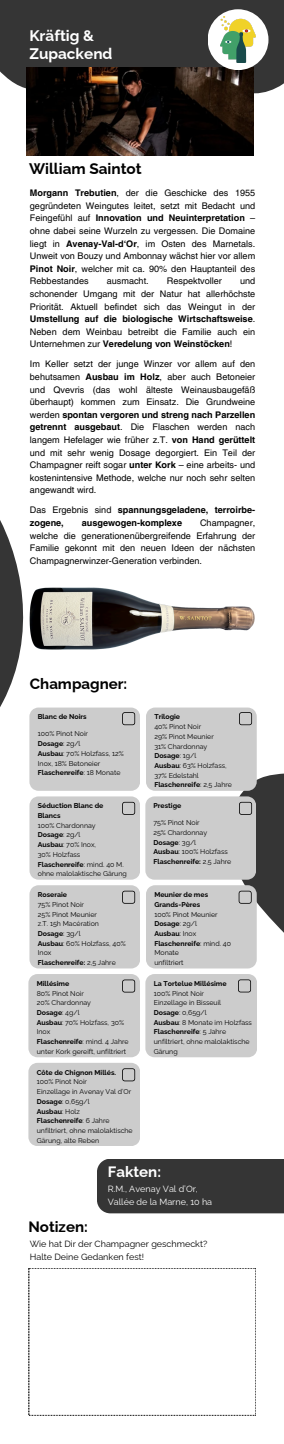
<style>
.page{position:relative;width:284px;height:1444px;background:#fff}
.page>*{position:absolute;margin:0;border:0;box-sizing:border-box;transform-origin:0 0}
.t1{font:700 15.29px/18.1px "Raleway";color:#fff}
.t2{font:700 15.29px "Raleway";color:#000}
.t3{font:700 15.01px "Raleway";color:#000}
.t4{font:700 15.01px "Raleway";color:#fff}
.t5{font:9.1px/12.6px "Helvetica LT Pro";color:#000;text-align:justify}
.t6{font:700 9.1px/12.6px "Helvetica LT Pro";color:#000}
.t7{font:8.99px/12.6px "Raleway";color:#000}
.t8{font:8.99px/12.6px "Raleway";color:#fff}
.t9{font:7px/9.7px "Raleway";color:#000}
.t10{font:700 7px "Raleway";color:#000}
.s1{font-weight:700}
.s2{font-weight:400}
</style>
<div class="page">
<svg style="left:0;top:0;width:3px;height:74px"></svg>
<svg style="left:3px;top:0;width:281px;height:156px;fill:#353535"></svg>
<img style="left:27px;top:67px;width:226px;height:88px">
<img style="left:63px;top:587px;width:192px;height:63px">
<svg style="left:215px;top:714px;width:69px;height:255px;fill:#353535"></svg>
<svg style="left:29px;top:1268px;width:227px;height:147px"></svg>
<div style="left:28px;top:1063px;width:112px;height:83px;background:#ccc"></div>
<div style="left:97px;top:1159px;width:187px;height:54px;background:#353535"></div>
<div style="left:207px;top:9px;width:61px;height:61px;background:#fff;border-radius:50%"></div>
<img style="left:220px;top:17px;width:35px;height:46px">
<div style="left:63px;top:974px;width:194px;height:83px;background:#ccc"></div>
<svg style="left:63px;top:707px;width:193px;height:261px;background:#cecece"></svg>
<svg style="left:0;top:520px;width:63px;height:554px"></svg>
<p class="t1" style="left:29px;top:26px;width:84px">Kräftig &amp;<br>Zupackend</p>
<p class="t2" style="left:29px;top:160px;width:114px">William Saintot</p>
<p class="t5" style="left:30px;top:188px;width:226px"><span class="s1">Morgann Trebutien</span>, der die Geschicke des 1955 gegründeten Weingutes leitet, setzt mit Bedacht und Feingefühl auf <span class="s1">Innovation und Neuinterpretation</span> – ohne dabei seine Wurzeln zu vergessen. Die Domaine liegt in <span class="s1">Avenay-Val-d‘Or</span>, im Osten des Marnetals.<br>Unweit von Bouzy und Ambonnay wächst hier vor allem <span class="s1">Pinot Noir</span>, welcher mit ca. 90% den Hauptanteil des Rebbestandes</p>
<p class="t5" style="left:30px;top:276px;width:226px;text-indent:210px">und schonender Umgang mit der Natur hat allerhöchste Priorität. Aktuell befindet sich das Weingut in der <span class="s1">Umstellung auf die biologische Wirtschaftsweise</span>.<br>Neben dem Weinbau betreibt die Familie auch ein Unternehmen zur <span class="s1">Veredelung von Weinstöcken</span>!</p>
<p class="t5" style="left:30px;top:359px;width:226px">Im Keller setzt der junge Winzer vor allem auf den behutsamen <span class="s1">Ausbau im Holz</span>, aber auch Betoneier und Qvevris (das wohl älteste Weinausbaugefäß überhaupt) kommen zum Einsatz. Die Grundweine werden <span class="s1">spontan vergoren und streng nach Parzellen getrennt ausgebaut</span>. Die Flaschen werden nach langem Hefelager wie früher z.T. <span class="s1">von Hand gerüttelt </span>und mit sehr wenig Dosage degorgiert. Ein Teil der Champagner reift sogar <span class="s1">unter Kork</span> – eine arbeits- und kostenintensive Methode, welche nur noch sehr selten angewandt wird.</p>
<p class="t6" style="left:30px;top:505px;width:226px"><span class="s2">Das Ergebnis sind</span> spannungsgeladene, terroirbe&shy;zogene,</p>
<p class="t5" style="left:107px;top:276px;width:43px">ausmacht.</p>
<p class="t5" style="left:167px;top:276px;width:57px">Respektvoller</p>
<p class="t5" style="left:30px;top:517px;width:226px;text-indent:170px">Champagner, welche die generationenübergreifende Erfahrung der Familie gekonnt mit den neuen Ideen der nächsten Champagnerwinzer-Generation verbinden.</p>
<p class="t6" style="left:82px;top:517px;width:102px">ausgewogen-komplexe</p>
<p class="t3" style="left:30px;top:674px;width:99px">Champagner:</p>
<p class="t10" style="left:38px;top:713px;width:50px">Blanc de Noirs</p>
<p class="t9" style="left:38px;top:729px;width:52px">100% Pinot Noir</p>
<p class="t10" style="left:38px;top:739px;width:44px">Dosage<span class="s2">: 2g/l</span></p>
<p class="t9" style="left:38px;top:748px;width:87px"><span class="s1">Ausbau</span>: 70% Holzfass, 12%<br>Inox, 18% Betoneier</p>
<p class="t10" style="left:38px;top:769px;width:84px">Flaschenreife<span class="s2">: 18 Monate</span></p>
<p class="t10" style="left:38px;top:802px;width:67px">Séduction Blanc de</p>
<p class="t10" style="left:38px;top:811px;width:24px">Blancs</p>
<p class="t9" style="left:38px;top:820px;width:59px">100% Chardonnay</p>
<p class="t10" style="left:38px;top:831px;width:44px">Dosage<span class="s2">: 2g/l</span></p>
<p class="t9" style="left:38px;top:840px;width:60px"><span class="s1">Ausbau</span>: 70% Inox,</p>
<p class="t9" style="left:38px;top:849px;width:44px">30% Holzfass</p>
<p class="t10" style="left:38px;top:860px;width:87px">Flaschenreife<span class="s2">: mind. 40 M.</span></p>
<p class="t9" style="left:38px;top:869px;width:90px">ohne malolaktische Gärung</p>
<p class="t10" style="left:38px;top:890px;width:31px">Roseraie</p>
<p class="t9" style="left:38px;top:899px;width:48px">75% Pinot Noir</p>
<p class="t9" style="left:38px;top:909px;width:61px">25% Pinot Meunier</p>
<p class="t9" style="left:38px;top:919px;width:63px">z.T. 15h Macération</p>
<p class="t10" style="left:38px;top:929px;width:44px">Dosage<span class="s2">: 3g/l</span></p>
<p class="t9" style="left:38px;top:938px;width:89px"><span class="s1">Ausbau</span>: 60% Holzfass, 40%<br>Inox</p>
<p class="t10" style="left:38px;top:958px;width:79px">Flaschenreife: <span class="s2">2,5 Jahre</span></p>
<p class="t10" style="left:37px;top:979px;width:34px">Millésime</p>
<p class="t9" style="left:37px;top:988px;width:49px">80% Pinot Noir</p>
<h1 class="t9" style="left:37px;top:998px;width:56px">20% Chardonnay</h1>
<p class="t10" style="left:37px;top:1008px;width:44px">Dosage<span class="s2">: 4g/l</span></p>
<h1 class="t9" style="left:37px;top:1017px;width:89px"><span class="s1">Ausbau</span>: 70% Holzfass, 30%<br>Inox</h1>
<h2 class="t10" style="left:37px;top:1037px;width:93px">Flaschenreife<span class="s2">: mind. 4 Jahre</span></h2>
<h2 class="t9" style="left:37px;top:1046px;width:91px">unter Kork gereift, unfiltriert</h2>
<h2 class="t10" style="left:37px;top:1068px;width:81px">Côte de Chignon Millés.</h2>
<p class="t9" style="left:37px;top:1077px;width:52px">100% Pinot Noir</p>
<p class="t9" style="left:37px;top:1087px;width:96px">Einzellage in Avenay Val d’Or</p>
<h1 class="t9" style="left:37px;top:1096px;width:54px"><span class="s1">Dosage</span>: 0,65g/l</h1>
<p class="t10" style="left:37px;top:1107px;width:45px">Ausbau<span class="s2">: Holz</span></p>
<h3 class="t10" style="left:37px;top:1117px;width:74px">Flaschenreife<span class="s2">: 6 Jahre</span></h3>
<p class="t9" style="left:37px;top:1125px;width:97px">unfiltriert, ohne malolaktische<br>Gärung, alte Reben</p>
<p class="t10" style="left:154px;top:713px;width:27px">Trilogie</p>
<p class="t9" style="left:154px;top:722px;width:48px">40% Pinot Noir</p>
<p class="t9" style="left:154px;top:731px;width:61px">29% Pinot Meunier</p>
<p class="t9" style="left:154px;top:741px;width:54px">31% Chardonnay</p>
<p class="t10" style="left:154px;top:752px;width:43px">Dosage<span class="s2">: 1g/l</span></p>
<p class="t9" style="left:154px;top:760px;width:74px"><span class="s1">Ausbau</span>: 63% Holzfass,</p>
<p class="t9" style="left:154px;top:770px;width:46px">37% Edelstahl</p>
<p class="t10" style="left:154px;top:781px;width:79px">Flaschenreife<span class="s2">: 2,5 Jahre</span></p>
<p class="t10" style="left:153px;top:802px;width:29px">Prestige</p>
<p class="t9" style="left:153px;top:818px;width:48px">75% Pinot Noir</p>
<p class="t9" style="left:153px;top:828px;width:55px">25% Chardonnay</p>
<p class="t10" style="left:153px;top:838px;width:44px">Dosage<span class="s2">: 3g/l</span></p>
<p class="t9" style="left:153px;top:847px;width:76px"><span class="s1">Ausbau</span>: 100% Holzfass</p>
<p class="t10" style="left:153px;top:857px;width:79px">Flaschenreife: <span class="s2">2,5 Jahre</span></p>
<p class="t10" style="left:154px;top:890px;width:55px">Meunier de mes</p>
<p class="t10" style="left:154px;top:900px;width:47px">Grands-Pères</p>
<p class="t9" style="left:154px;top:909px;width:65px">100% Pinot Meunier</p>
<p class="t10" style="left:154px;top:920px;width:44px">Dosage<span class="s2">: 2g/l</span></p>
<p class="t10" style="left:154px;top:929px;width:43px">Ausbau<span class="s2">: Inox</span></p>
<p class="t9" style="left:154px;top:938px;width:78px"><span class="s1">Flaschenreife</span>: mind. 40<br>Monate</p>
<p class="t9" style="left:154px;top:958px;width:31px">unfiltriert</p>
<p class="t10" style="left:154px;top:979px;width:74px">La Tortelue Millésime</p>
<p class="t9" style="left:154px;top:988px;width:52px">100% Pinot Noir</p>
<p class="t9" style="left:154px;top:998px;width:69px">Einzellage in Bisseuil</p>
<p class="t9" style="left:154px;top:1008px;width:54px"><span class="s1">Dosage</span>: 0,65g/l</p>
<p class="t9" style="left:154px;top:1017px;width:100px"><span class="s1">Ausbau</span>: 8 Monate im Holzfass</p>
<p class="t10" style="left:154px;top:1028px;width:74px">Flaschenreife<span class="s2">: 5 Jahre</span></p>
<h3 class="t9" style="left:154px;top:1037px;width:97px">unfiltriert, ohne malolaktische<br>Gärung</h3>
<p class="t4" style="left:108px;top:1162px;width:55px">Fakten:</p>
<p class="t8" style="left:108px;top:1183px;width:106px">R.M., Avenay Val d’Or,<br>Vallée de la Marne, 10 ha</p>
<p class="t7" style="left:30px;top:1238px;width:179px">Wie hat Dir der Champagner geschmeckt?<br>Halte Deine Gedanken fest!</p>
<p class="t3" style="left:28px;top:1218px;width:61px">Notizen:</p>
</div>
